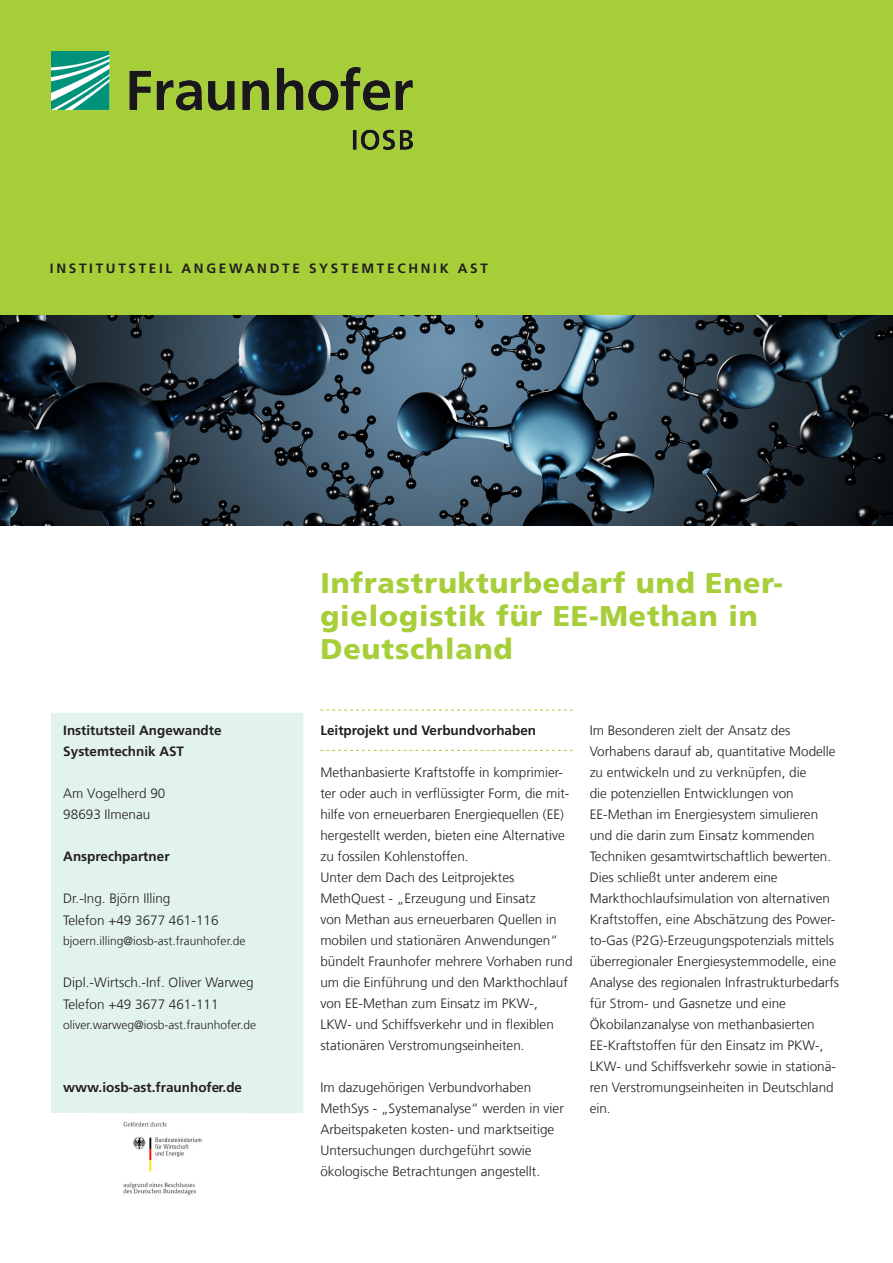
<style>
.page{position:relative;width:893px;height:1263px;background:#fff}
.page>*{position:absolute;margin:0;border:0;box-sizing:border-box;transform-origin:0 0}
._00_Titel{font:900 28.5px/33px "Frutiger LT Com";letter-spacing:.03em;color:#a6ce39}
._06_Fließtext{font:300 13.5px/21px "Frutiger LT Com";color:#231f20}
._06_Fließtext-2{font:700 13.5px/21px "Frutiger LT Com";color:#231f20}
._10_Institutsname{font:700 13.5px "Frutiger LT Com";letter-spacing:.2em;color:#231f20}
._11_Zwischenüberschr{font:700 13.5px "Frutiger LT Com";color:#231f20}
._06_Fließtext-3{font:300 12px "Frutiger LT Com";color:#231f20}
</style>
<div class="page">
<div style="left:0;top:0;width:893px;height:315px;background:#a6ce39"></div>
<img style="left:51px;top:51px;width:361px;height:99px">
<svg style="left:320px;top:710px;width:253px;height:1px"></svg>
<svg style="left:320px;top:750px;width:253px;height:1px"></svg>
<div style="left:51px;top:713px;width:252px;height:400px;background:#e2f2ef"></div>
<img style="left:0;top:315px;width:893px;height:210px">
<img style="left:123px;top:1121px;width:79px;height:74px">
<p class="_10_Institutsname" style="left:50px;top:260px;width:440px">INSTITUTSTEIL ANGEWANDTE SYSTEMTECHNIK AST</p>
<p class="_06_Fließtext-2" style="left:63px;top:720px;width:160px">Institutsteil Angewandte<br>Systemtechnik AST</p>
<p class="_06_Fließtext" style="left:63px;top:783px;width:104px">Am Vogelherd 90<br>98693 Ilmenau</p>
<p class="_06_Fließtext-2" style="left:63px;top:846px;width:108px">Ansprechpartner</p>
<p class="_06_Fließtext" style="left:63px;top:887px;width:157px;line-height:21.9px">Dr.-Ing. Björn Illing<br>Telefon +49 3677 461-116</p>
<p class="_06_Fließtext-3" style="left:63px;top:934px;width:184px">bjoern.illing@iosb-ast.fraunhofer.de</p>
<p class="_06_Fließtext" style="left:63px;top:972px;width:192px;line-height:21.9px">Dipl.-Wirtsch.-Inf. Oliver Warweg<br>Telefon +49 3677 461-111</p>
<p class="_06_Fließtext-3" style="left:63px;top:1018px;width:194px">oliver.warweg@iosb-ast.fraunhofer.de</p>
<p class="_06_Fließtext-2" style="left:63px;top:1077px;width:180px">www.iosb-ast.fraunhofer.de</p>
<p class="_00_Titel" style="left:320px;top:566px;width:464px">Infrastrukturbedarf und Ener&shy;gielogistik für EE-Methan in<br>Deutschland</p>
<p class="_11_Zwischenüberschr" style="left:320px;top:722px;width:217px">Leitprojekt und Verbundvorhaben</p>
<p class="_06_Fließtext" style="left:320px;top:762px;width:251px">Methanbasierte Kraftstoffe in komprimier&shy;ter oder auch in verflüssigter Form, die mit&shy;hilfe von erneuerbaren Energiequellen (EE) hergestellt werden, bieten eine Alternative zu fossilen Kohlenstoffen.</p>
<p class="_06_Fließtext" style="left:320px;top:867px;width:254px">Unter dem Dach des Leitprojektes MethQuest - „Erzeugung und Einsatz<br>von Methan aus erneuerbaren Quellen in mobilen und stationären Anwendungen“ bündelt Fraunhofer mehrere Vorhaben rund um die Einführung und den Markthochlauf von EE-Methan zum Einsatz im PKW-, LKW- und Schiffsverkehr und in flexiblen stationären Verstromungseinheiten.</p>
<p class="_06_Fließtext" style="left:320px;top:1077px;width:245px">Im dazugehörigen Verbundvorhaben MethSys - „Systemanalyse“ werden in vier Arbeitspaketen kosten- und marktseitige Untersuchungen durchgeführt sowie ökologische Betrachtungen angestellt.</p>
<p class="_06_Fließtext" style="left:590px;top:720px;width:251px">Im Besonderen zielt der Ansatz des Vorhabens darauf ab, quantitative Modelle zu entwickeln und zu verknüpfen, die<br>die potenziellen Entwicklungen von EE-Methan im Energiesystem simulieren und die darin zum Einsatz kommenden Techniken gesamtwirtschaftlich bewerten.<br>Dies schließt unter anderem eine Markthochlaufsimulation von alternativen Kraftstoffen, eine Abschätzung des Power&shy;to-Gas (P2G)-Erzeugungspotenzials mittels überregionaler Energiesystemmodelle, eine Analyse des regionalen Infrastrukturbedarfs für Strom- und Gasnetze und eine Ökobilanzanalyse von methanbasierten EE-Kraftstoffen für den Einsatz im PKW-, LKW- und Schiffsverkehr sowie in stationä&shy;ren Verstromungseinheiten in Deutschland ein.</p>
</div>
